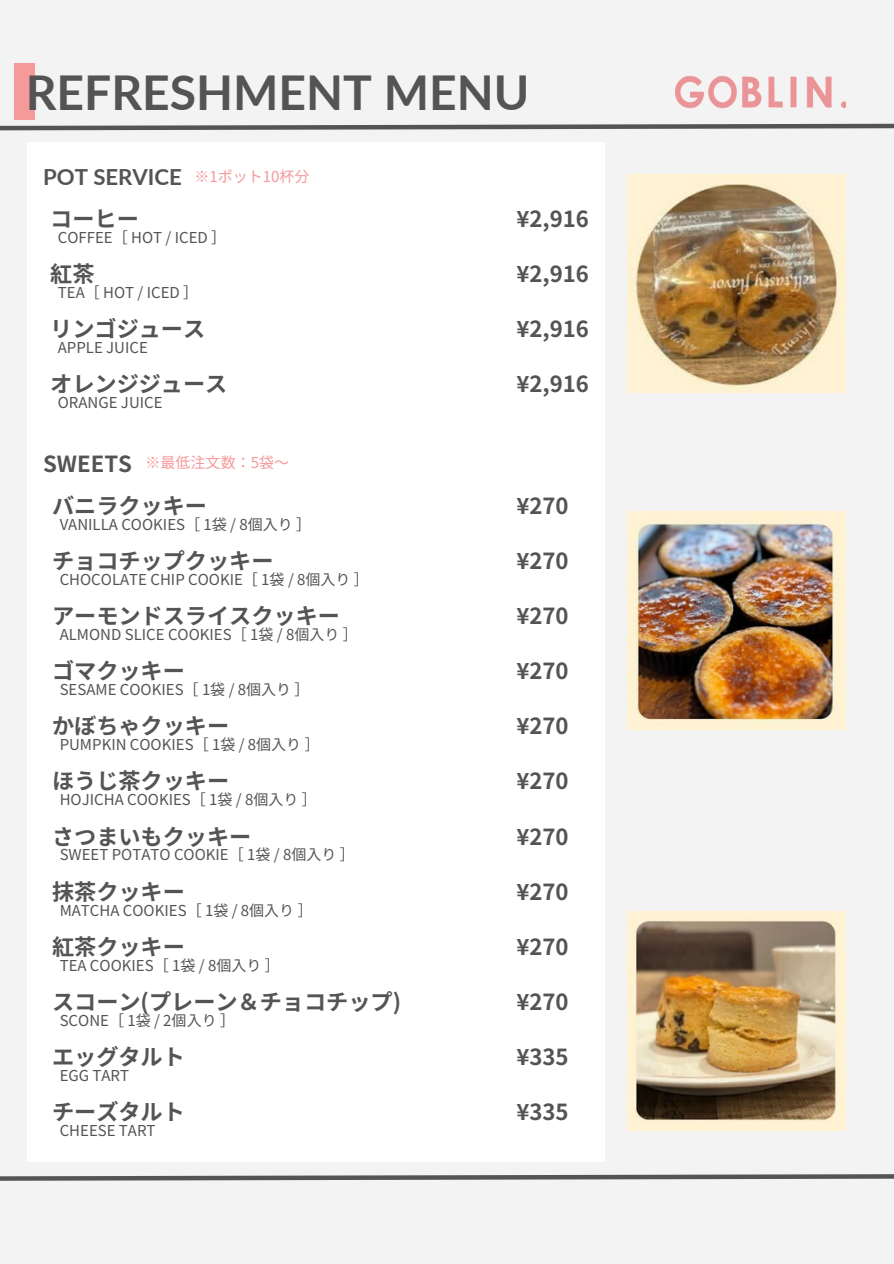
<style>
.page{position:relative;width:894px;height:1264px;background:#fff}
.page>*{position:absolute;margin:0;border:0;box-sizing:border-box;transform-origin:0 0}
.t1{font:700 48px "Lato";color:#545454}
.t2{font:700 22.2px "Noto Sans JP";color:#545454}
.t3{font:700 22.2px "Lato";color:#545454}
.t4{font:15px "Noto Sans JP";color:#545454}
.t5{font:15px "Noto Sans JP";color:#f5999b}
</style>
<div class="page">
<div style="left:0;top:0;width:893px;height:1263px;background:#f4f3f3"></div>
<svg style="left:0;top:123px;width:893px;height:8px"></svg>
<svg style="left:0;top:1174px;width:893px;height:7px"></svg>
<div style="left:14px;top:64px;width:21px;height:56px;background:#f5999b"></div>
<img style="left:675px;top:75px;width:170px;height:50px">
<img style="left:627px;top:174px;width:218px;height:218px">
<img style="left:627px;top:511px;width:218px;height:219px">
<img style="left:627px;top:911px;width:218px;height:219px">
<div style="left:27px;top:143px;width:578px;height:1018px;background:#fff"></div>
<p class="t1" style="left:26px;top:62px;width:505px">REFRESHMENT MENU</p>
<p class="t3" style="left:43px;top:163px;width:140px">POT SERVICE</p>
<p class="t5" style="left:194px;top:165px;width:116px">※1ポット10杯分</p>
<p class="t2" style="left:50px;top:201px;width:90px">コーヒー</p>
<p class="t2" style="left:50px;top:256px;width:46px">紅茶</p>
<p class="t2" style="left:50px;top:311px;width:156px">リンゴジュース</p>
<p class="t2" style="left:50px;top:367px;width:179px">オレンジジュース</p>
<p class="t4" style="left:58px;top:226px;width:170px">COFFEE［ HOT / ICED ］</p>
<p class="t4" style="left:58px;top:281px;width:142px">TEA［ HOT / ICED ］</p>
<h2 class="t4" style="left:58px;top:336px;width:91px">APPLE JUICE</h2>
<p class="t4" style="left:58px;top:391px;width:106px">ORANGE JUICE</p>
<p class="t2" style="left:43px;top:446px;width:90px">SWEETS</p>
<h2 class="t5" style="left:146px;top:451px;width:145px">※最低注文数：5袋〜</h2>
<p class="t2" style="left:52px;top:488px;width:156px">バニラクッキー</p>
<p class="t2" style="left:52px;top:543px;width:223px">チョコチップクッキー</p>
<p class="t2" style="left:52px;top:598px;width:289px">アーモンドスライスクッキー</p>
<p class="t2" style="left:52px;top:653px;width:134px">ゴマクッキー</p>
<p class="t2" style="left:52px;top:708px;width:179px">かぼちゃクッキー</p>
<p class="t2" style="left:52px;top:763px;width:179px">ほうじ茶クッキー</p>
<p class="t2" style="left:52px;top:818px;width:201px">さつまいもクッキー</p>
<p class="t2" style="left:52px;top:873px;width:134px">抹茶クッキー</p>
<p class="t2" style="left:52px;top:929px;width:134px">紅茶クッキー</p>
<p class="t2" style="left:52px;top:984px;width:350px">スコーン(プレーン＆チョコチップ)</p>
<p class="t2" style="left:52px;top:1039px;width:134px">エッグタルト</p>
<p class="t2" style="left:52px;top:1094px;width:134px">チーズタルト</p>
<p class="t4" style="left:60px;top:512px;width:253px">VANILLA COOKIES［ 1袋 / 8個入り］</p>
<p class="t4" style="left:60px;top:567px;width:311px">CHOCOLATE CHIP COOKIE［ 1袋 / 8個入り］</p>
<p class="t4" style="left:60px;top:622px;width:299px">ALMOND SLICE COOKIES［ 1袋 / 8個入り］</p>
<h2 class="t4" style="left:60px;top:677px;width:251px">SESAME COOKIES［ 1袋 / 8個入り］</h2>
<h2 class="t4" style="left:60px;top:732px;width:261px">PUMPKIN COOKIES［ 1袋 / 8個入り］</h2>
<p class="t4" style="left:60px;top:787px;width:259px">HOJICHA COOKIES［ 1袋 / 8個入り］</p>
<h2 class="t4" style="left:60px;top:843px;width:296px">SWEET POTATO COOKIE［ 1袋 / 8個入り］</h2>
<p class="t4" style="left:60px;top:898px;width:254px">MATCHA COOKIES［ 1袋 / 8個入り］</p>
<p class="t4" style="left:60px;top:953px;width:221px">TEA COOKIES［ 1袋 / 8個入り］</p>
<p class="t4" style="left:60px;top:1008px;width:177px">SCONE［ 1袋 / 2個入り］</p>
<p class="t4" style="left:60px;top:1063px;width:71px">EGG TART</p>
<p class="t4" style="left:60px;top:1118px;width:97px">CHEESE TART</p>
<p class="t2" style="left:516px;top:201px;width:74px">¥2,916</p>
<p class="t2" style="left:516px;top:256px;width:74px">¥2,916</p>
<p class="t2" style="left:516px;top:311px;width:74px">¥2,916</p>
<p class="t2" style="left:516px;top:367px;width:74px">¥2,916</p>
<p class="t2" style="left:516px;top:488px;width:54px">¥270</p>
<p class="t2" style="left:516px;top:543px;width:54px">¥270</p>
<p class="t2" style="left:516px;top:598px;width:54px">¥270</p>
<p class="t2" style="left:516px;top:653px;width:54px">¥270</p>
<p class="t2" style="left:516px;top:708px;width:54px">¥270</p>
<p class="t2" style="left:516px;top:763px;width:54px">¥270</p>
<p class="t2" style="left:516px;top:818px;width:54px">¥270</p>
<p class="t2" style="left:516px;top:873px;width:54px">¥270</p>
<p class="t2" style="left:516px;top:929px;width:54px">¥270</p>
<p class="t2" style="left:516px;top:984px;width:54px">¥270</p>
<p class="t2" style="left:516px;top:1039px;width:54px">¥335</p>
<p class="t2" style="left:516px;top:1094px;width:54px">¥335</p>
</div>
